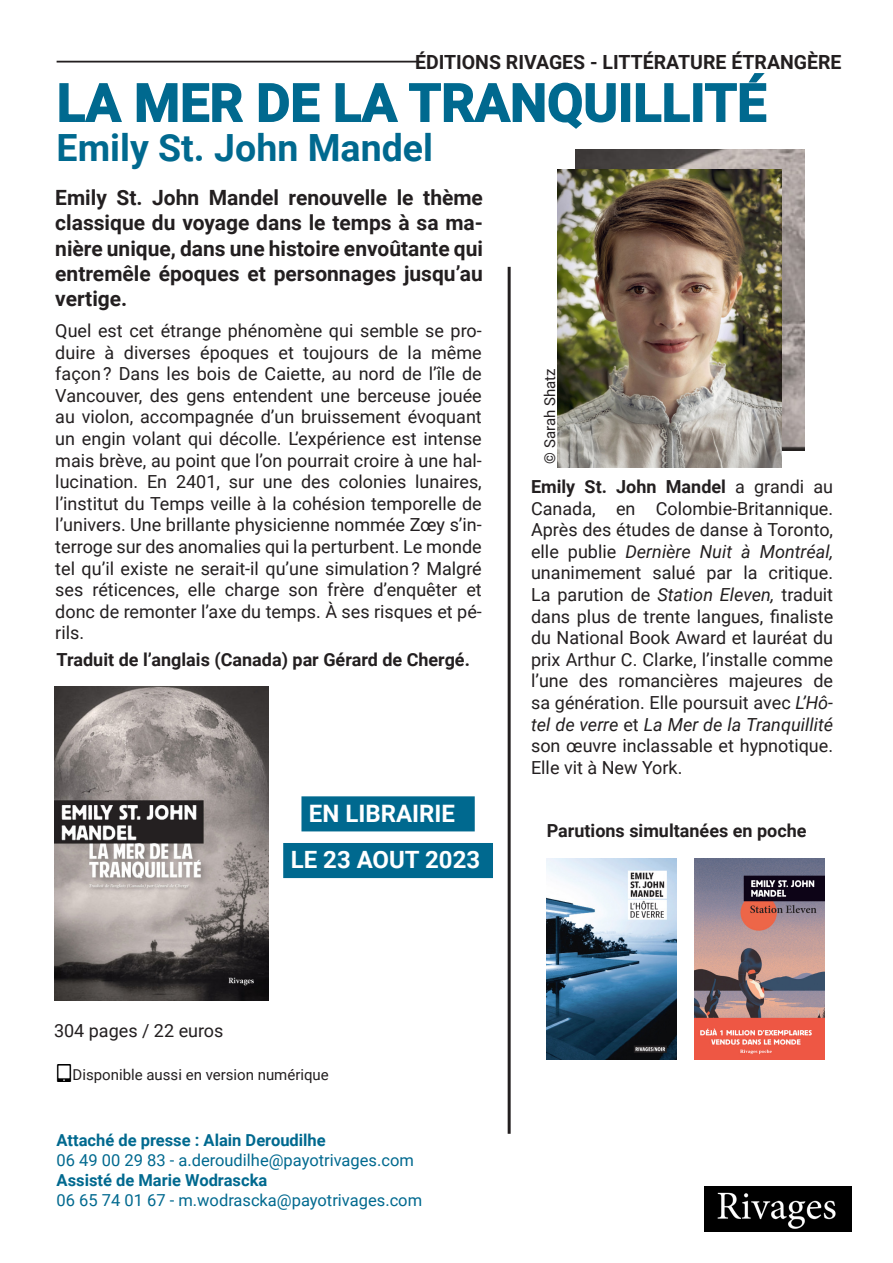
<style>
.page{position:relative;width:893px;height:1263px;background:#fff}
.page>*{position:absolute;margin:0;border:0;box-sizing:border-box;transform-origin:0 0}
.t1{font:700 37.5px "Roboto";color:#00698f}
.t2{font:700 24px "Roboto";color:#fff}
.t3{font:700 21px/25.2px "Roboto";color:#231f20;text-align:justify}
.t4{font:700 19.5px "Roboto";color:#231f20}
.t5{font:18px/21.6px "Roboto";color:#231f20;text-align:justify}
.t6{font:700 18px "Roboto";color:#231f20}
.t7{font:16.5px "Roboto";color:#00698f}
.t8{font:700 16.5px "Roboto";color:#00698f}
.t9{font:15px "Roboto";color:#231f20}
.s1{font-weight:700}
.s2{font-style:italic}
</style>
<div class="page">
<img style="left:576px;top:150px;width:228px;height:300px">
<svg style="left:59px;top:73px;width:708px;height:56px"></svg>
<img style="left:558px;top:169px;width:223px;height:298px">
<div style="left:287px;top:847px;width:202px;height:27px;background:#00698f"></div>
<div style="left:283px;top:843px;width:210px;height:35px;border:8px solid #00698f"></div>
<hr style="left:508px;top:267px;width:3px;height:867px;background:#231f20">
<div style="left:305px;top:800px;width:166px;height:28px;background:#00698f"></div>
<div style="left:301px;top:796px;width:174px;height:35px;border:8px solid #00698f"></div>
<img style="left:56px;top:1065px;width:16px;height:17px">
<img style="left:547px;top:859px;width:130px;height:200px">
<hr style="left:57px;top:61px;width:362px;height:2px;background:#231f20">
<img style="left:54px;top:686px;width:215px;height:314px">
<img style="left:705px;top:1187px;width:147px;height:44px">
<img style="left:694px;top:859px;width:130px;height:200px">
<p class="t4" style="left:415px;top:48px;width:428px">ÉDITIONS RIVAGES - LITTÉRATURE ÉTRANGÈRE</p>
<p class="t1" style="left:57px;top:121px;width:378px">Emily St. John Mandel</p>
<p class="t3" style="left:55px;top:184px;width:429px">Emily St. John Mandel renouvelle le thème classique du voyage dans le temps à sa ma&shy;nière unique, dans une histoire envoûtante qui entremêle époques et personnages jusqu’au vertige.</p>
<p class="t5" style="left:55px;top:319px;width:428px">Quel est cet étrange phénomène qui semble se pro&shy;duire à diverses époques et toujours de la même façon ? Dans les bois de Caiette, au nord de l’île de Vancouver, des gens entendent une berceuse jouée au violon, accompagnée d’un bruissement évoquant un engin volant qui décolle. L’expérience est intense mais brève, au point que l’on pourrait croire à une hal&shy;lucination. En 2401, sur une des colonies lunaires, l’institut du Temps veille à la cohésion temporelle de l’univers. Une brillante physicienne nommée Zœy s’in&shy;terroge sur des anomalies qui la perturbent. Le monde tel qu’il existe ne serait-il qu’une simulation ? Malgré ses réticences, elle charge son frère d’enquêter et donc de remonter l’axe du temps. À ses risques et pé&shy;rils.</p>
<p class="t6" style="left:57px;top:647px;width:415px">Traduit de l’anglais (Canada) par Gérard de Chergé.</p>
<p class="t2" style="left:309px;top:796px;width:148px">EN LIBRAIRIE</p>
<p class="t2" style="left:291px;top:843px;width:191px">LE 23 AOÛT 2023</p>
<p class="t9" style="left:539px;top:464px;width:97px;rotate:-90deg">© Sarah Shatz</p>
<p class="t5" style="left:531px;top:475px;width:304px"><span class="s1">Emily St. John Mandel</span> a grandi au Canada, en Colombie-Britannique.<br>Après des études de danse à Toronto, elle publie <span class="s2">Dernière Nuit à Montréal, </span>unanimement salué par la critique.<br>La parution de <span class="s2">Station Eleven,</span> traduit dans plus de trente langues, finaliste du National Book Award et lauréat du prix Arthur C. Clarke, l’installe comme l’une des romancières majeures de sa génération. Elle poursuit avec <span class="s2">L’Hô&shy;tel de verre</span> et <span class="s2">La Mer de la Tranquillité </span>son œuvre inclassable et hypnotique.<br>Elle vit à New York.</p>
<p class="t6" style="left:547px;top:818px;width:261px">Parutions simultanées en poche</p>
<p class="t5" style="left:54px;top:1019px;width:171px">304 pages / 22 euros</p>
<p class="t9" style="left:73px;top:1064px;width:258px">Disponible aussi en version numérique</p>
<p class="t8" style="left:57px;top:1129px;width:271px">Attaché de presse : Alain Deroudilhe</p>
<p class="t7" style="left:57px;top:1148px;width:359px">06 49 00 29 83 - a.deroudilhe@payotrivages.com</p>
<p class="t8" style="left:57px;top:1168px;width:212px">Assisté de Marie Wodrascka</p>
<p class="t7" style="left:57px;top:1188px;width:367px">06 65 74 01 67 - m.wodrascka@payotrivages.com</p>
</div>
